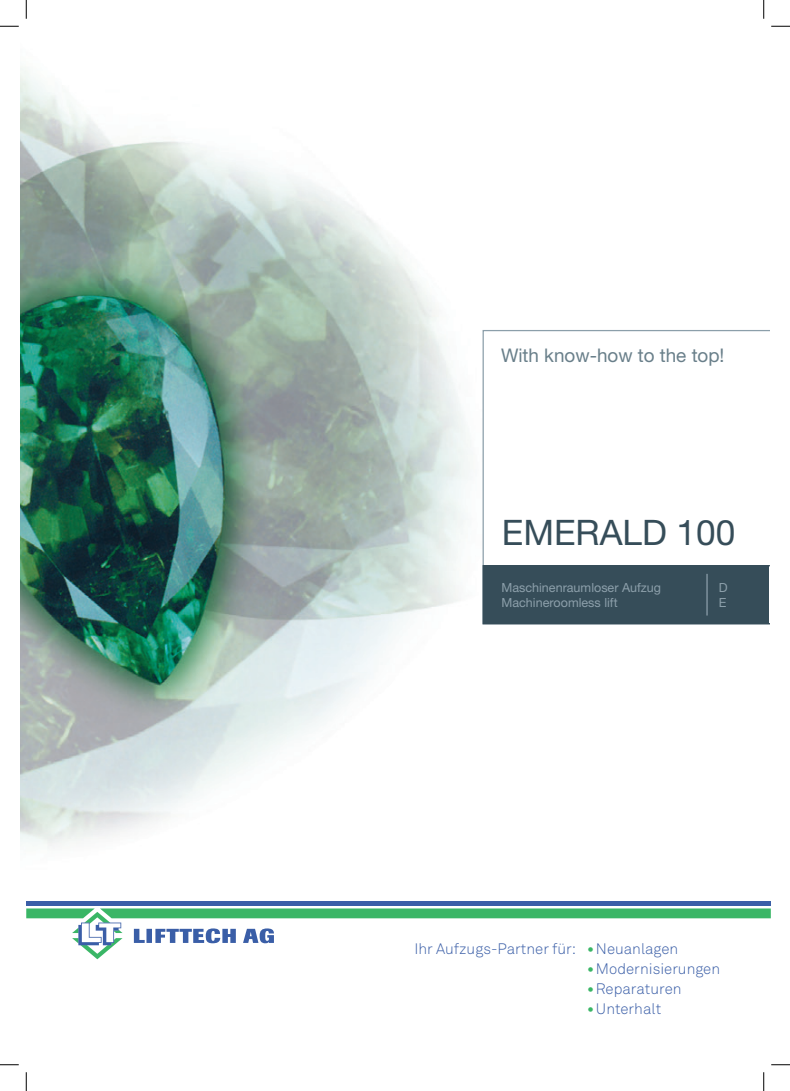
<style>
.page{position:relative;width:790px;height:1091px;background:#fff}
.page>*{position:absolute;margin:0;border:0;box-sizing:border-box;transform-origin:0 0}
.t1{font:35.12px "Helvetica Neue";color:#364d59}
.t2{font:18.88px "Helvetica Neue";color:#697f8a}
.t3{font:300 15px "Akkurat Std";color:#3a5ea7}
.t4{font:12.62px/15.1px "Helvetica Neue";color:#8c9faa}
.s1{font-family:"Univers LT Std";font-weight:700;font-size:12.5px;color:#3ab666}
</style>
<div class="page">
<img style="left:21px;top:68px;width:511px;height:780px">
<svg style="left:482px;top:330px;width:287px;height:235px"></svg>
<div style="left:482px;top:565px;width:287px;height:59px;background:#364d59"></div>
<hr style="left:706px;top:574px;width:1px;height:41px;background:#8c9faa">
<div style="left:26px;top:901px;width:744px;height:5px;background:#3a5ea7"></div>
<svg style="left:26px;top:908px;width:744px;height:52px"></svg>
<svg style="left:0;top:25px;width:19px;height:2px"></svg>
<svg style="left:771px;top:25px;width:19px;height:2px"></svg>
<svg style="left:0;top:1064px;width:19px;height:1px"></svg>
<svg style="left:771px;top:1064px;width:19px;height:1px"></svg>
<svg style="left:25px;top:0;width:2px;height:19px"></svg>
<svg style="left:25px;top:1072px;width:2px;height:19px"></svg>
<svg style="left:763px;top:0;width:1px;height:19px"></svg>
<svg style="left:763px;top:1072px;width:1px;height:19px"></svg>
<p class="t2" style="left:501px;top:344px;width:225px">With know-how to the top!</p>
<h1 class="t1" style="left:502px;top:511px;width:235px">EMERALD 100</h1>
<p class="t4" style="left:501px;top:580px;width:161px">Maschinenraumloser Aufzug<br>Machineroomless lift</p>
<p class="t4" style="left:719px;top:580px;width:10px">D<br>E</p>
<p class="t3" style="left:414px;top:940px;width:265px">Ihr Aufzugs-Partner für: <span class="s1">•</span> Neuanlagen</p>
<p class="t3" style="left:588px;top:960px;width:133px"><span class="s1">•</span> Modernisierungen</p>
<p class="t3" style="left:588px;top:980px;width:95px"><span class="s1">•</span> Reparaturen</p>
<p class="t3" style="left:588px;top:1000px;width:74px"><span class="s1">•</span> Unterhalt</p>
</div>
